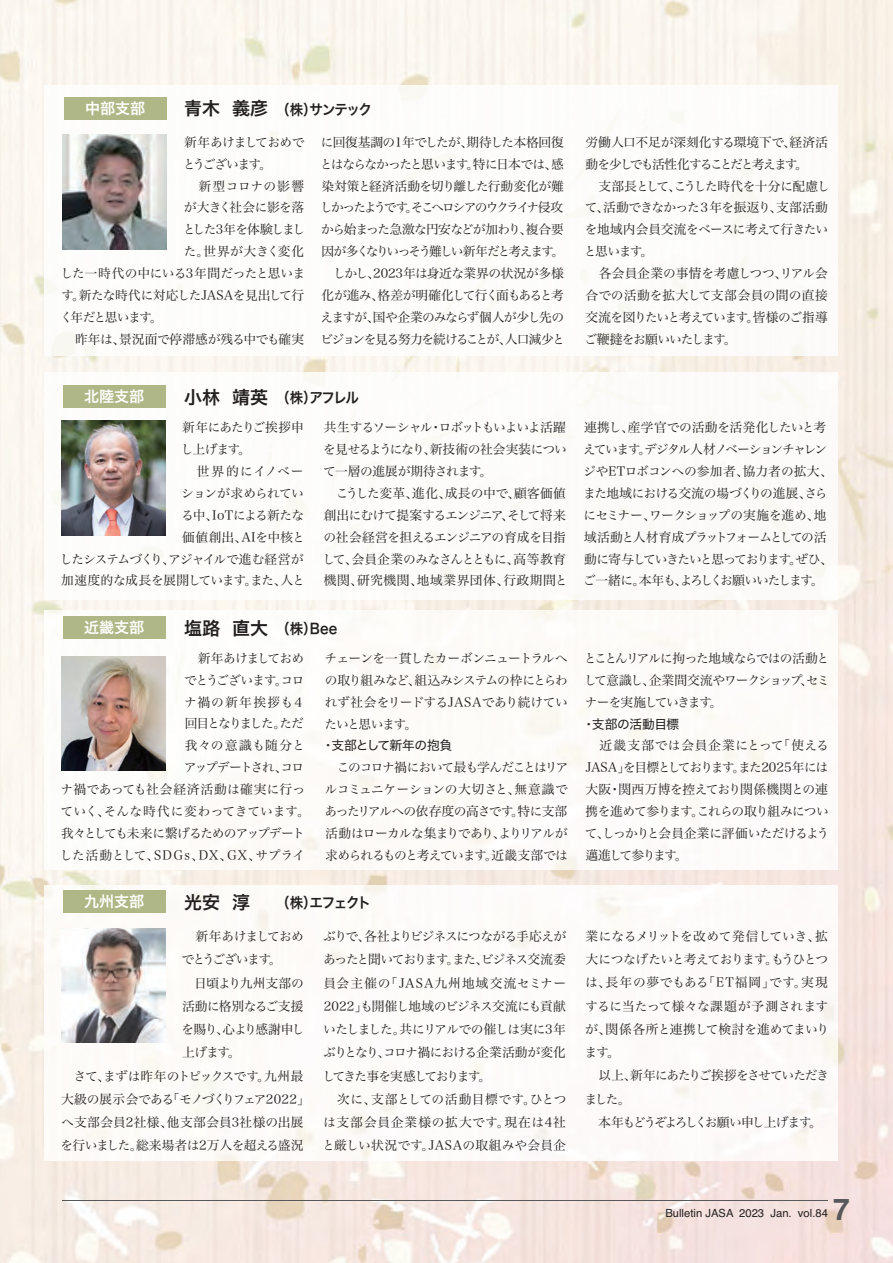
<style>
.page{position:relative;width:893px;height:1263px;background:#fff}
.page>*{position:absolute;margin:0;border:0;box-sizing:border-box;transform-origin:0 0}
.t1{font:700 30px "Helvetica";color:#57585a}
.t2{font:18px "Hira Kaku Pro W6 90 pv RKSJ H";color:#231f20}
.t3{font:15px "Hira Kaku Pro W6 90 pv RKSJ H";color:#fff}
.t4{font:14.4px "Hira Kaku Pro W6 90 pv RKSJ H";letter-spacing:-.1em;color:#231f20;scale:.94 1}
.t5{font:12.75px/21.9px "Hira Min Pro W3 90 pv RKSJ H";letter-spacing:-.05em;color:#231f20}
.t6{font:12.75px/21.9px "Hira Min Pro W3 90 pv RKSJ H";letter-spacing:-.085em;color:#231f20}
.t7{font:12.75px/21.9px "Hira Min Pro W3 90 pv RKSJ H";letter-spacing:-.075em;color:#231f20}
.t8{font:12.75px "Hira Min Pro W3 90 pv RKSJ H";letter-spacing:-.02em;color:#231f20}
.t9{font:12.75px "Hira Min Pro W3 90 pv RKSJ H";letter-spacing:.035em;color:#231f20}
.t10{font:12.75px "Hira Min Pro W3 90 pv RKSJ H";letter-spacing:.01em;color:#231f20}
.t11{font:12.75px "Hira Min Pro W3 90 pv RKSJ H";letter-spacing:-.03em;color:#231f20}
.t12{font:12.75px "Hira Min Pro W3 90 pv RKSJ H";letter-spacing:-.07em;color:#231f20}
.t13{font:12.75px "Hira Min Pro W3 90 pv RKSJ H";letter-spacing:-.08em;color:#231f20}
.t14{font:12.75px "Hira Min Pro W3 90 pv RKSJ H";color:#231f20}
.t15{font:12.75px "Hira Min Pro W3 90 pv RKSJ H";letter-spacing:.02em;color:#231f20}
.t16{font:12.75px "Hiragino Sans W4 90 pv RKSJ H";letter-spacing:-.03em;color:#231f20}
.t17{font:12.75px "Hira Min Pro W3 90 pv RKSJ H";letter-spacing:.08em;color:#231f20}
.t18{font:12.75px "Hira Min Pro W3 90 pv RKSJ H";letter-spacing:-.1em;color:#231f20}
.t19{font:12.75px "Hira Min Pro W3 90 pv RKSJ H";letter-spacing:-.105em;color:#231f20}
.t20{font:12.75px "Hira Min Pro W3 90 pv RKSJ H";letter-spacing:-.145em;color:#231f20}
.t21{font:12.75px "Hira Min Pro W3 90 pv RKSJ H";letter-spacing:-.135em;color:#231f20}
.t22{font:12.75px "Hira Min Pro W3 90 pv RKSJ H";letter-spacing:-.12em;color:#231f20}
.t23{font:12.75px "Hira Min Pro W3 90 pv RKSJ H";letter-spacing:-.13em;color:#231f20}
.t24{font:12.75px "Hira Min Pro W3 90 pv RKSJ H";letter-spacing:.05em;color:#231f20}
.t25{font:12.75px "Hira Min Pro W3 90 pv RKSJ H";letter-spacing:-.125em;color:#231f20}
.t26{font:11.25px "Helvetica";color:#231f20}
.s1{font-size:18px}
</style>
<div class="page">
<img style="left:0;top:0;width:893px;height:1263px">
<hr style="left:62px;top:1200px;width:766px;height:1px;background:#57585a">
<img style="left:44px;top:85px;width:793px;height:270px">
<img style="left:44px;top:373px;width:793px;height:227px">
<img style="left:44px;top:610px;width:793px;height:259px">
<img style="left:44px;top:885px;width:793px;height:276px">
<img style="left:62px;top:135px;width:105px;height:115px">
<div style="left:64px;top:97px;width:103px;height:23px;background:#afb786"></div>
<img style="left:61px;top:421px;width:105px;height:115px">
<div style="left:63px;top:385px;width:103px;height:23px;background:#afb786"></div>
<img style="left:61px;top:656px;width:105px;height:115px">
<div style="left:63px;top:616px;width:103px;height:23px;background:#afb786"></div>
<div style="left:63px;top:890px;width:103px;height:23px;background:#afb786"></div>
<img style="left:61px;top:928px;width:105px;height:115px">
<p class="t3" style="left:85px;top:102px;width:61px">中部支部</p>
<p class="t4" style="left:184px;top:104px;width:201px"><span class="s1">青木 義彦</span>（株）サンテック</p>
<p class="t5" style="left:184px;top:133px;width:122px">新年あけましておめで</p>
<p class="t25" style="left:183px;top:159px;width:91px">とうございます。</p>
<p class="t9" style="left:184px;top:181px;width:121px">　新型コロナの影響</p>
<p class="t5" style="left:184px;top:198px;width:122px">が大きく社会に影を落</p>
<p class="t6" style="left:183px;top:220px;width:124px">とした3年を体験しまし</p>
<p class="t9" style="left:184px;top:247px;width:122px">た。世界が大きく変化</p>
<p class="t8" style="left:60px;top:269px;width:246px">した一時代の中にいる3年間だったと思いま</p>
<p class="t5" style="left:61px;top:286px;width:244px">す。新たな時代に対応したJASAを見出して行</p>
<p class="t22" style="left:60px;top:312px;width:104px">く年だと思います。</p>
<p class="t8" style="left:62px;top:334px;width:244px">　昨年は、景況面で停滞感が残る中でも確実</p>
<p class="t6" style="left:320px;top:133px;width:247px">に回復基調の1年でしたが、期待した本格回復とはならなかったと思います。特に日本では、感染対策と経済活動を切り離した行動変化が難しかったようです。そこへロシアのウクライナ侵攻から始まった急激な円安などが加わり、複合要因が多くなりいっそう難しい新年だと考えます。　しかし、2023年は身近な業界の状況が多様化が進み、格差が明確化して行く面もあると考えますが、国や企業のみならず個人が少し先のビジョンを見る努力を続けることが、人口減少と</p>
<p class="t5" style="left:584px;top:133px;width:247px">労働人口不足が深刻化する環境下で、経済活動を少しでも活性化することだと考えます。<br>　支部長として、こうした時代を十分に配慮して、活動できなかった３年を振返り、支部活動を地域内会員交流をベースに考えて行きたいと思います。<br>　各会員企業の事情を考慮しつつ、リアル会合での活動を拡大して支部会員の間の直接交流を図りたいと考えています。皆様のご指導ご鞭撻をお願いいたします。</p>
<p class="t3" style="left:84px;top:391px;width:61px">北陸支部</p>
<p class="t4" style="left:184px;top:392px;width:188px"><span class="s1">小林 靖英</span>（株）アフレル</p>
<p class="t8" style="left:182px;top:422px;width:123px">新年にあたりご挨拶申</p>
<p class="t5" style="left:181px;top:440px;width:72px">し上げます。</p>
<p class="t17" style="left:182px;top:466px;width:123px">　世界的にイノベー</p>
<p class="t5" style="left:182px;top:484px;width:124px">ションが求められてい</p>
<p class="t5" style="left:181px;top:506px;width:124px">る中、IoTによる新たな</p>
<p class="t10" style="left:182px;top:532px;width:124px">価値創出、AIを中核と</p>
<p class="t7" style="left:60px;top:549px;width:245px">したシステムづくり、アジャイルで進む経営が</p>
<p class="t11" style="left:61px;top:576px;width:245px">加速度的な成長を展開しています。また、人と</p>
<p class="t5" style="left:322px;top:418px;width:247px">共生するソーシャル・ロボットもいよいよ活躍を見せるようになり、新技術の社会実装について一層の進展が期待されます。<br>　こうした変革、進化、成長の中で、顧客価値創出にむけて提案するエンジニア、そして将来の社会経営を担えるエンジニアの育成を目指して、会員企業のみなさんとともに、高等教育機関、研究機関、地域業界団体、行政期間と</p>
<p class="t7" style="left:583px;top:418px;width:251px">連携し、産学官での活動を活発化したいと考えています。デジタル人材ノベーションチャレンジやETロボコンへの参加者、協力者の拡大、また地域における交流の場づくりの進展、さらにセミナー、ワークショップの実施を進め、地域活動と人材育成プラットフォームとしての活動に寄与していきたいと思っております。ぜひ、ご一緒に。本年も、よろしくお願いいたします。</p>
<p class="t3" style="left:84px;top:621px;width:61px">近畿支部</p>
<p class="t4" style="left:184px;top:623px;width:165px"><span class="s1">塩路 直大</span>（株）Bee</p>
<p class="t12" style="left:185px;top:653px;width:121px">　新年あけましておめ</p>
<p class="t19" style="left:184px;top:675px;width:122px">でとうございます。コロ</p>
<p class="t17" style="left:184px;top:697px;width:122px">ナ禍の新年挨拶も４</p>
<p class="t20" style="left:185px;top:719px;width:121px">回目となりました。ただ</p>
<p class="t24" style="left:185px;top:741px;width:122px">我々の意識も随分と</p>
<p class="t21" style="left:184px;top:763px;width:122px">アップデートされ、コロ</p>
<p class="t15" style="left:61px;top:784px;width:246px">ナ禍であっても社会経済活動は確実に行っ</p>
<p class="t14" style="left:61px;top:806px;width:251px">ていく、そんな時代に変わってきています。</p>
<p class="t13" style="left:61px;top:828px;width:245px">我々としても未来に繋げるためのアップデート</p>
<p class="t10" style="left:60px;top:850px;width:247px">した活動として、SDGs、DX、GX、サプライ</p>
<p class="t5" style="left:324px;top:649px;width:245px;text-align:justify">チェーンを一貫したカーボンニュートラルへの取り組みなど、組込みシステムの枠にとらわれず社会をリードするJASAであり続けていたいと思います。</p>
<p class="t16" style="left:322px;top:741px;width:132px">・支部として新年の抱負</p>
<p class="t5" style="left:324px;top:758px;width:245px;text-align:justify">　このコロナ禍において最も学んだことはリアルコミュニケーションの大切さと、無意識であったリアルへの依存度の高さです。特に支部活動はローカルな集まりであり、よりリアルが求められるものと考えています。近畿支部では</p>
<p class="t3" style="left:84px;top:896px;width:61px">九州支部</p>
<h2 class="t2" style="left:184px;top:895px;width:67px">光安 淳</h2>
<p class="t4" style="left:276px;top:897px;width:102px">（株）エフェクト</p>
<p class="t5" style="left:584px;top:649px;width:247px;text-align:justify">とことんリアルに拘った地域ならではの活動として意識し、企業間交流やワークショップ、セミナーを実施していきます。</p>
<p class="t16" style="left:582px;top:719px;width:99px">・支部の活動目標</p>
<p class="t5" style="left:585px;top:736px;width:246px;text-align:justify">　近畿支部では会員企業にとって「使えるJASA」を目標としております。また2025年には大阪・関西万博を控えており関係機関との連携を進めて参ります。これらの取り組みについて、しっかりと会員企業に評価いただけるよう邁進して参ります。</p>
<p class="t5" style="left:182px;top:927px;width:123px">　新年あけましておめ</p>
<p class="t23" style="left:182px;top:955px;width:102px">でとうございます。</p>
<p class="t11" style="left:182px;top:978px;width:123px">　日頃より九州支部の</p>
<p class="t5" style="left:182px;top:997px;width:123px">活動に格別なるご支援</p>
<p class="t18" style="left:181px;top:1024px;width:125px">を賜り、心より感謝申し</p>
<p class="t5" style="left:182px;top:1043px;width:60px">上げます。</p>
<p class="t12" style="left:61px;top:1071px;width:244px">　さて、まずは昨年のトピックスです。九州最</p>
<p class="t5" style="left:61px;top:1090px;width:250px">大級の展示会である「モノづくりフェア2022」</p>
<p class="t9" style="left:61px;top:1117px;width:244px">へ支部会員2社様、他支部会員3社様の出展</p>
<p class="t5" style="left:61px;top:1136px;width:244px">を行いました。総来場者は2万人を超える盛況</p>
<p class="t5" style="left:322px;top:926px;width:246px;line-height:23.2px">ぶりで、各社よりビジネスにつながる手応えがあったと聞いております。また、ビジネス交流委員会主催の「JASA九州地域交流セミナー<br>2022」も開催し地域のビジネス交流にも貢献いたしました。共にリアルでの催しは実に3年ぶりとなり、コロナ禍における企業活動が変化してきた事を実感しております。<br>　次に、支部としての活動目標です。ひとつは支部会員企業様の拡大です。現在は4社と厳しい状況です。JASAの取組みや会員企</p>
<p class="t5" style="left:584px;top:926px;width:246px;line-height:23.2px">業になるメリットを改めて発信していき、拡大につなげたいと考えております。もうひとつは、長年の夢でもある「ET福岡」です。実現するに当たって様々な課題が予測されますが、関係各所と連携して検討を進めてまいります。<br>　以上、新年にあたりご挨拶をさせていただきました。<br>　本年もどうぞよろしくお願い申し上げます。</p>
<p class="t26" style="left:665px;top:1207px;width:164px">Bulletin JASA 2023 Jan. vol.84</p>
<h1 class="t1" style="left:833px;top:1192px;width:18px">7</h1>
</div>
